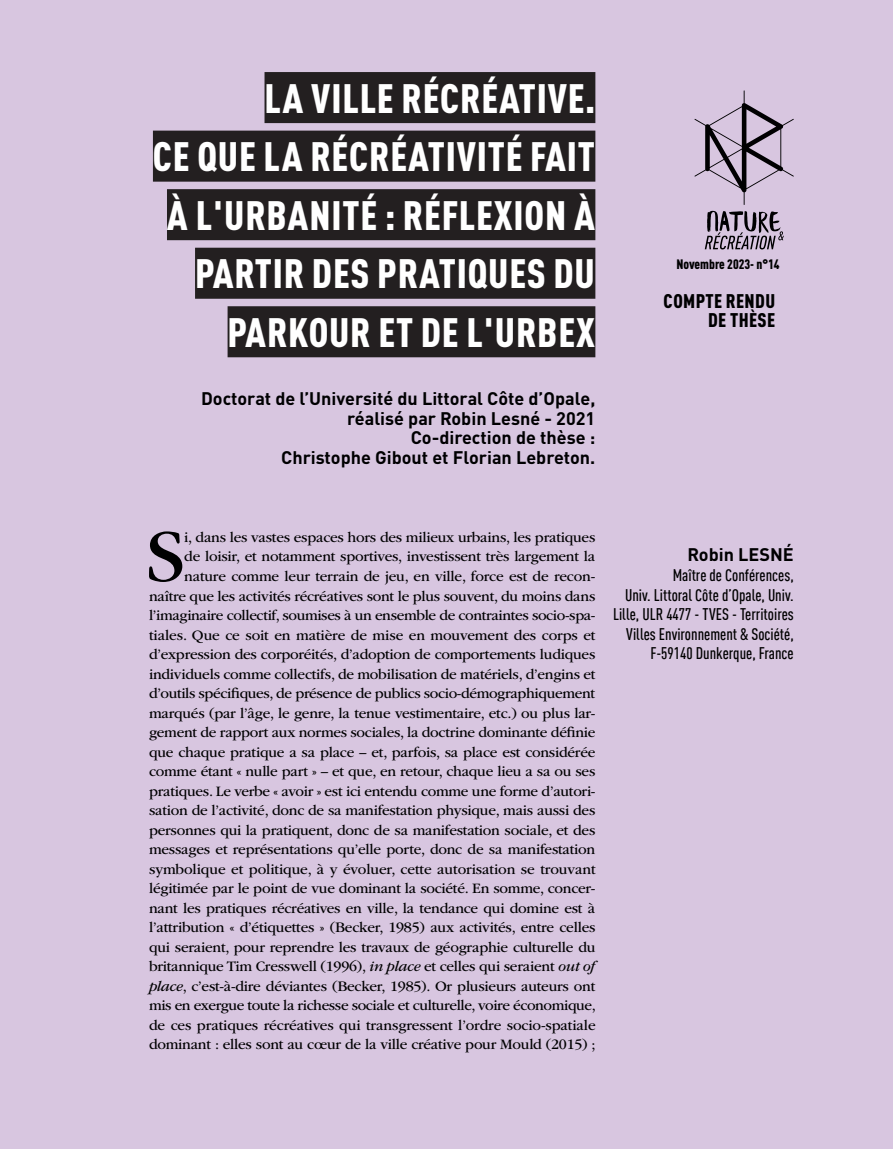
<style>
.page{position:relative;width:893px;height:1149px;background:#fff}
.page>*{position:absolute;margin:0;border:0;box-sizing:border-box;transform-origin:0 0}
.PARA_BOOK_ENTREE{font:77.55px "ITC Garamond Std";color:#000001}
.TITRE{font:900 condensed 40.5px/58.5px "DIN Pro";letter-spacing:.02em;color:#fff;text-align:right}
.t1{font:900 condensed 19.5px "DIN Pro";letter-spacing:.02em;color:#000001}
.AUTEUR{font:700 18px/19.5px "DIN Pro";color:#000001;text-align:right}
.Prez_AUTEUR{font:500 16.5px/19.5px "DIN Cond";color:#000;text-align:right}
.PARA_BOOK_ENTREE-2{font:15px/19.5px "ITC Garamond Std";letter-spacing:-.015em;color:#000001;text-align:right}
.DAT_NUM{font:900 condensed 13.5px "DIN Pro";color:#000001}
.s1{font-style:italic}
.s2{color:#000001}
</style>
<div class="page">
<div style="left:0;top:0;width:893px;height:1148px;background:#d8c6e0"></div>
<svg style="left:694px;top:90px;width:100px;height:115px"></svg>
<svg style="left:705px;top:211px;width:79px;height:38px"></svg>
<div style="left:264px;top:72px;width:331px;height:51px;background:#231f20"></div>
<div style="left:153px;top:130px;width:442px;height:51px;background:#231f20"></div>
<div style="left:167px;top:189px;width:428px;height:51px;background:#231f20"></div>
<div style="left:195px;top:247px;width:400px;height:51px;background:#231f20"></div>
<div style="left:228px;top:306px;width:367px;height:51px;background:#231f20"></div>
<p class="TITRE" style="left:153px;top:65px;width:444px">LA VILLE RÉCRÉATIVE.<br>CE QUE LA RÉCRÉATIVITÉ FAIT<br>À L'URBANITÉ : RÉFLEXION À<br>PARTIR DES PRATIQUES DU<br>PARKOUR ET DE L'URBEX</p>
<p class="AUTEUR" style="left:201px;top:387px;width:396px">Doctorat de l’Université du Littoral Côte d’Opale, réalisé par Robin Lesné - 2021<br>Co-direction de thèse :<br>Christophe Gibout et Florian Lebreton.</p>
<p class="DAT_NUM" style="left:676px;top:253px;width:105px">Novembre 2023- n°14</p>
<p class="t1" style="left:664px;top:285px;width:113px">COMPTE RENDU</p>
<p class="t1" style="left:708px;top:305px;width:69px">DE THÈSE</p>
<p class="PARA_BOOK_ENTREE" style="left:146px;top:514px;width:41px">S</p>
<p class="PARA_BOOK_ENTREE-2" style="left:149px;top:527px;width:448px">i, dans les vastes espaces hors des milieux urbains, les pratiques<br>de loisir, et notamment sportives, investissent très largement la nature comme leur terrain de jeu, en ville, force est de recon&shy;naître que les activités récréatives sont le plus souvent, du moins dans l’imaginaire collectif, soumises à un ensemble de contraintes socio-spa&shy;tiales. Que ce soit en matière de mise en mouvement des corps et d’expression des corporéités, d’adoption de comportements ludiques individuels comme collectifs, de mobilisation de matériels, d’engins et d’outils spécifiques, de présence de publics socio-démographiquement marqués (par l’âge, le genre, la tenue vestimentaire, etc.) ou plus lar&shy;gement de rapport aux normes sociales, la doctrine dominante définie que chaque pratique a sa place – et, parfois, sa place est considérée comme étant « nulle part » – et que, en retour, chaque lieu a sa ou ses pratiques. Le verbe « avoir » est ici entendu comme une forme d’autori&shy;sation de l’activité, donc de sa manifestation physique, mais aussi des personnes qui la pratiquent, donc de sa manifestation sociale, et des messages et représentations qu’elle porte, donc de sa manifestation symbolique et politique, à y évoluer, cette autorisation se trouvant légitimée par le point de vue dominant la société. En somme, concer&shy;nant les pratiques récréatives en ville, la tendance qui domine est à l’attribution « d’étiquettes » (Becker, 1985) aux activités, entre celles qui seraient, pour reprendre les travaux de géographie culturelle du britannique Tim Cresswell (1996), <span class="s1">in place</span> et celles qui seraient <span class="s1">out of place</span>, c’est-à-dire déviantes (Becker, 1985). Or plusieurs auteurs ont mis en exergue toute la richesse sociale et culturelle, voire économique, de ces pratiques récréatives qui transgressent l’ordre socio-spatiale dominant : elles sont au cœur de la ville créative pour Mould (2015) ;</p>
<p class="AUTEUR" style="left:688px;top:543px;width:105px">Robin LESNÉ</p>
<p class="Prez_AUTEUR" style="left:613px;top:565px;width:182px"><span class="s2">Maître de Conférences,<br></span>Univ. Littoral Côte d’Opale, Univ.<br>Lille, ULR 4477 - TVES - Territoires<br>Villes Environnement &amp; Société,<br>F-59140 Dunkerque, France</p>
</div>
